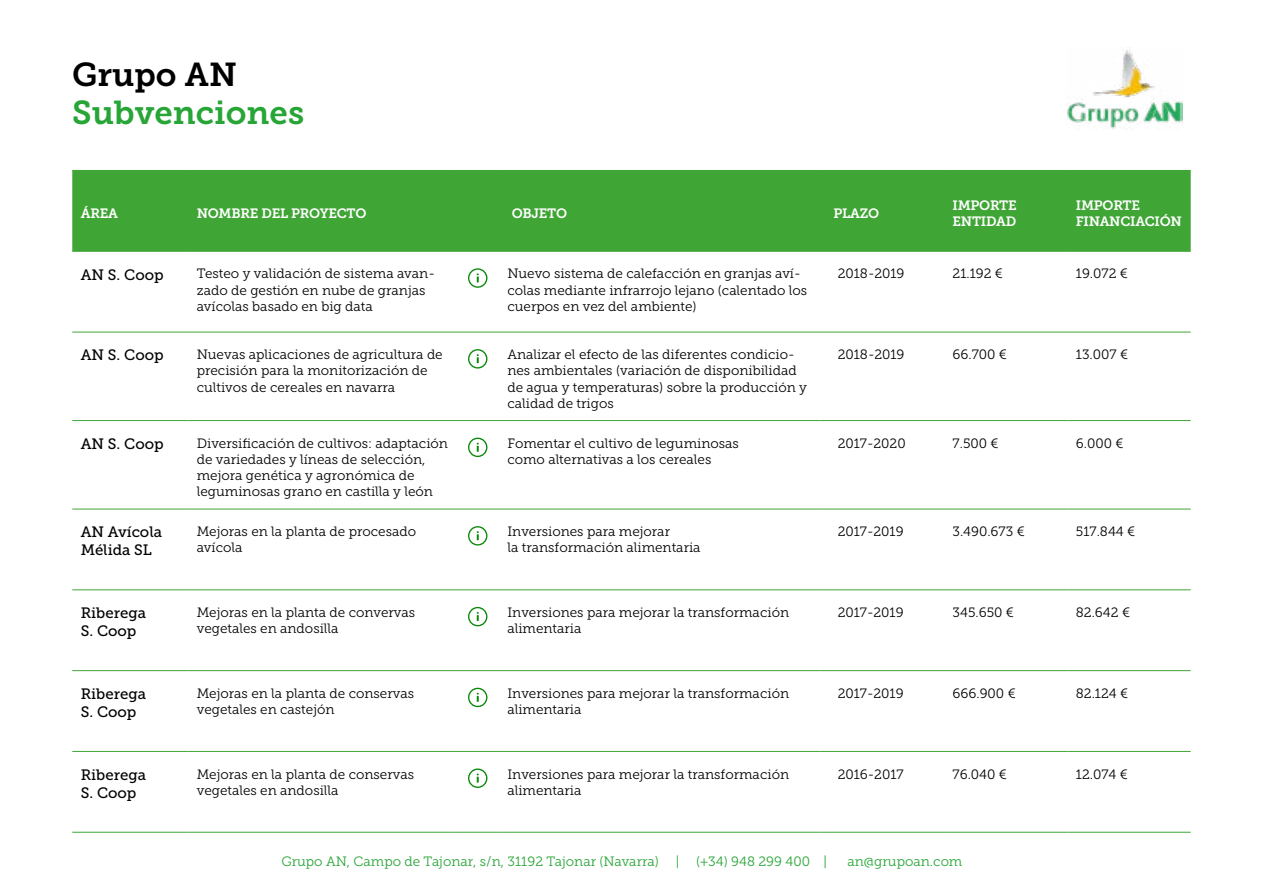
<style>
.page{position:relative;width:1263px;height:893px;background:#fff}
.page>*{position:absolute;margin:0;border:0;box-sizing:border-box;transform-origin:0 0}
.t1{font:33px "Museo Slab 700";color:#27a536}
.t2{font:33px "Museo Slab 700";color:#000}
.t3{font:15px/18px "Museo Slab 500";color:#000}
.t4{font:13.5px/16.2px "Museo Slab 300";color:#000}
.t5{font:13.5px "Museo Slab 300";color:#27a536}
.t6{font:13.5px/16.2px "Museo Slab 700";letter-spacing:-.02em;color:#fff}
</style>
<div class="page">
<img style="left:1067px;top:49px;width:115px;height:80px">
<div style="left:72px;top:171px;width:1119px;height:80px;background:#3fa535"></div>
<hr style="left:72px;top:332px;width:116px;height:1px;background:#3fa535">
<hr style="left:188px;top:332px;width:266px;height:1px;background:#3fa535">
<hr style="left:454px;top:332px;width:45px;height:1px;background:#3fa535">
<hr style="left:499px;top:332px;width:322px;height:1px;background:#3fa535">
<hr style="left:821px;top:332px;width:123px;height:1px;background:#3fa535">
<hr style="left:944px;top:332px;width:123px;height:1px;background:#3fa535">
<hr style="left:1067px;top:332px;width:124px;height:1px;background:#3fa535">
<hr style="left:72px;top:420px;width:116px;height:1px;background:#3fa535">
<hr style="left:188px;top:420px;width:266px;height:1px;background:#3fa535">
<hr style="left:454px;top:420px;width:45px;height:1px;background:#3fa535">
<hr style="left:499px;top:420px;width:322px;height:1px;background:#3fa535">
<hr style="left:821px;top:420px;width:123px;height:1px;background:#3fa535">
<hr style="left:944px;top:420px;width:123px;height:1px;background:#3fa535">
<hr style="left:1067px;top:420px;width:124px;height:1px;background:#3fa535">
<hr style="left:72px;top:509px;width:116px;height:1px;background:#3fa535">
<hr style="left:188px;top:509px;width:266px;height:1px;background:#3fa535">
<hr style="left:454px;top:509px;width:45px;height:1px;background:#3fa535">
<hr style="left:499px;top:509px;width:322px;height:1px;background:#3fa535">
<hr style="left:821px;top:509px;width:123px;height:1px;background:#3fa535">
<hr style="left:944px;top:509px;width:123px;height:1px;background:#3fa535">
<hr style="left:1067px;top:509px;width:124px;height:1px;background:#3fa535">
<hr style="left:72px;top:589px;width:116px;height:1px;background:#3fa535">
<hr style="left:188px;top:589px;width:266px;height:1px;background:#3fa535">
<hr style="left:454px;top:589px;width:45px;height:1px;background:#3fa535">
<hr style="left:499px;top:589px;width:322px;height:1px;background:#3fa535">
<hr style="left:821px;top:589px;width:123px;height:1px;background:#3fa535">
<hr style="left:944px;top:589px;width:123px;height:1px;background:#3fa535">
<hr style="left:1067px;top:589px;width:124px;height:1px;background:#3fa535">
<hr style="left:72px;top:670px;width:116px;height:1px;background:#3fa535">
<hr style="left:188px;top:670px;width:266px;height:1px;background:#3fa535">
<hr style="left:454px;top:670px;width:45px;height:1px;background:#3fa535">
<hr style="left:499px;top:670px;width:322px;height:1px;background:#3fa535">
<hr style="left:821px;top:670px;width:123px;height:1px;background:#3fa535">
<hr style="left:944px;top:670px;width:123px;height:1px;background:#3fa535">
<hr style="left:1067px;top:670px;width:124px;height:1px;background:#3fa535">
<hr style="left:72px;top:751px;width:116px;height:1px;background:#3fa535">
<hr style="left:188px;top:751px;width:266px;height:1px;background:#3fa535">
<hr style="left:454px;top:751px;width:45px;height:1px;background:#3fa535">
<hr style="left:499px;top:751px;width:322px;height:1px;background:#3fa535">
<hr style="left:821px;top:751px;width:123px;height:1px;background:#3fa535">
<hr style="left:944px;top:751px;width:123px;height:1px;background:#3fa535">
<hr style="left:1067px;top:751px;width:124px;height:1px;background:#3fa535">
<hr style="left:72px;top:832px;width:116px;height:1px;background:#3fa535">
<hr style="left:188px;top:832px;width:266px;height:1px;background:#3fa535">
<hr style="left:454px;top:832px;width:45px;height:1px;background:#3fa535">
<hr style="left:499px;top:832px;width:322px;height:1px;background:#3fa535">
<hr style="left:821px;top:832px;width:123px;height:1px;background:#3fa535">
<hr style="left:944px;top:832px;width:123px;height:1px;background:#3fa535">
<hr style="left:1067px;top:832px;width:124px;height:1px;background:#3fa535">
<hr style="left:72px;top:170px;width:116px;height:1px;background:#3fa535">
<hr style="left:188px;top:170px;width:266px;height:1px;background:#3fa535">
<hr style="left:454px;top:170px;width:45px;height:1px;background:#3fa535">
<hr style="left:499px;top:170px;width:322px;height:1px;background:#3fa535">
<hr style="left:821px;top:170px;width:123px;height:1px;background:#3fa535">
<hr style="left:944px;top:170px;width:123px;height:1px;background:#3fa535">
<hr style="left:1067px;top:170px;width:124px;height:1px;background:#3fa535">
<hr style="left:72px;top:251px;width:116px;height:1px;background:#3fa535">
<hr style="left:188px;top:251px;width:266px;height:1px;background:#3fa535">
<hr style="left:454px;top:251px;width:45px;height:1px;background:#3fa535">
<hr style="left:499px;top:251px;width:322px;height:1px;background:#3fa535">
<hr style="left:821px;top:251px;width:123px;height:1px;background:#3fa535">
<hr style="left:944px;top:251px;width:123px;height:1px;background:#3fa535">
<hr style="left:1067px;top:251px;width:124px;height:1px;background:#3fa535">
<svg style="left:468px;top:268px;width:19px;height:20px"></svg>
<svg style="left:468px;top:349px;width:19px;height:20px"></svg>
<svg style="left:468px;top:438px;width:19px;height:19px"></svg>
<svg style="left:468px;top:526px;width:19px;height:20px"></svg>
<svg style="left:468px;top:607px;width:19px;height:19px"></svg>
<svg style="left:468px;top:688px;width:19px;height:19px"></svg>
<svg style="left:468px;top:768px;width:19px;height:20px"></svg>
<h1 class="t2" style="left:72px;top:56px;width:166px">Grupo AN</h1>
<h1 class="t1" style="left:72px;top:94px;width:233px">Subvenciones</h1>
<p class="t6" style="left:81px;top:205px;width:39px">ÁREA</p>
<p class="t6" style="left:197px;top:205px;width:171px">NOMBRE DEL PROYECTO</p>
<p class="t6" style="left:512px;top:205px;width:57px">OBJETO</p>
<p class="t6" style="left:833px;top:205px;width:47px">PLAZO</p>
<p class="t6" style="left:952px;top:197px;width:66px">IMPORTE<br>ENTIDAD</p>
<p class="t6" style="left:1076px;top:197px;width:108px">IMPORTE<br>FINANCIACIÓN</p>
<p class="t3" style="left:81px;top:265px;width:84px">AN S. Coop</p>
<p class="t4" style="left:197px;top:266px;width:240px">Testeo y validación de sistema avan&shy;zado de gestión en nube de granjas avícolas basado en big data</p>
<p class="t4" style="left:507px;top:266px;width:301px">Nuevo sistema de calefacción en granjas aví&shy;colas mediante infrarrojo lejano (calentado los cuerpos en vez del ambiente)</p>
<p class="t4" style="left:838px;top:266px;width:68px">2018-2019</p>
<p class="t4" style="left:952px;top:266px;width:52px">21.192 €</p>
<p class="t4" style="left:1076px;top:266px;width:54px">19.072 €</p>
<p class="t3" style="left:81px;top:346px;width:84px">AN S. Coop</p>
<p class="t4" style="left:197px;top:347px;width:247px">Nuevas aplicaciones de agricultura de precisión para la monitorización de cultivos de cereales en navarra</p>
<p class="t4" style="left:507px;top:347px;width:301px">Analizar el efecto de las diferentes condicio&shy;nes ambientales (variación de disponibilidad de agua y temperaturas) sobre la producción y calidad de trigos</p>
<p class="t4" style="left:838px;top:347px;width:68px">2018-2019</p>
<p class="t4" style="left:952px;top:347px;width:56px">66.700 €</p>
<p class="t4" style="left:1076px;top:347px;width:54px">13.007 €</p>
<p class="t3" style="left:81px;top:435px;width:84px">AN S. Coop</p>
<p class="t4" style="left:197px;top:435px;width:253px">Diversificación de cultivos: adaptación de variedades y líneas de selección, mejora genética y agronómica de leguminosas grano en castilla y león</p>
<p class="t4" style="left:507px;top:435px;width:233px">Fomentar el cultivo de leguminosas como alternativas a los cereales</p>
<p class="t4" style="left:838px;top:435px;width:69px">2017-2020</p>
<p class="t4" style="left:952px;top:435px;width:48px">7.500 €</p>
<p class="t4" style="left:1076px;top:435px;width:49px">6.000 €</p>
<p class="t3" style="left:81px;top:523px;width:83px">AN Avícola<br>Mélida SL</p>
<p class="t4" style="left:197px;top:523px;width:221px">Mejoras en la planta de procesado avícola</p>
<p class="t4" style="left:507px;top:523px;width:195px">Inversiones para mejorar<br>la transformación alimentaria</p>
<p class="t4" style="left:838px;top:523px;width:67px">2017-2019</p>
<p class="t4" style="left:952px;top:523px;width:74px">3.490.673 €</p>
<p class="t4" style="left:1076px;top:523px;width:61px">517.844 €</p>
<p class="t3" style="left:81px;top:604px;width:67px">Riberega<br>S. Coop</p>
<p class="t4" style="left:197px;top:604px;width:220px">Mejoras en la planta de convervas vegetales en andosilla</p>
<p class="t4" style="left:507px;top:604px;width:283px">Inversiones para mejorar la transformación alimentaria</p>
<p class="t4" style="left:838px;top:604px;width:67px">2017-2019</p>
<p class="t4" style="left:952px;top:604px;width:63px">345.650 €</p>
<p class="t4" style="left:1076px;top:604px;width:56px">82.642 €</p>
<p class="t3" style="left:81px;top:685px;width:67px">Riberega<br>S. Coop</p>
<p class="t4" style="left:197px;top:685px;width:219px">Mejoras en la planta de conservas vegetales en castejón</p>
<p class="t4" style="left:507px;top:685px;width:283px">Inversiones para mejorar la transformación alimentaria</p>
<p class="t4" style="left:838px;top:685px;width:67px">2017-2019</p>
<p class="t4" style="left:952px;top:685px;width:65px">666.900 €</p>
<p class="t4" style="left:1076px;top:685px;width:54px">82.124 €</p>
<p class="t3" style="left:81px;top:766px;width:67px">Riberega<br>S. Coop</p>
<p class="t4" style="left:197px;top:766px;width:219px">Mejoras en la planta de conservas vegetales en andosilla</p>
<p class="t4" style="left:507px;top:766px;width:283px">Inversiones para mejorar la transformación alimentaria</p>
<p class="t4" style="left:838px;top:766px;width:67px">2016-2017</p>
<p class="t4" style="left:952px;top:766px;width:56px">76.040 €</p>
<p class="t4" style="left:1076px;top:766px;width:53px">12.074 €</p>
<p class="t5" style="left:281px;top:854px;width:379px">Grupo AN, Campo de Tajonar, s/n, 31192 Tajonar (Navarra)</p>
<p class="t5" style="left:676px;top:854px;width:5px">|</p>
<p class="t5" style="left:696px;top:854px;width:132px">(+34) 948 299 400 |</p>
<p class="t5" style="left:847px;top:854px;width:116px">an@grupoan.com</p>
</div>
